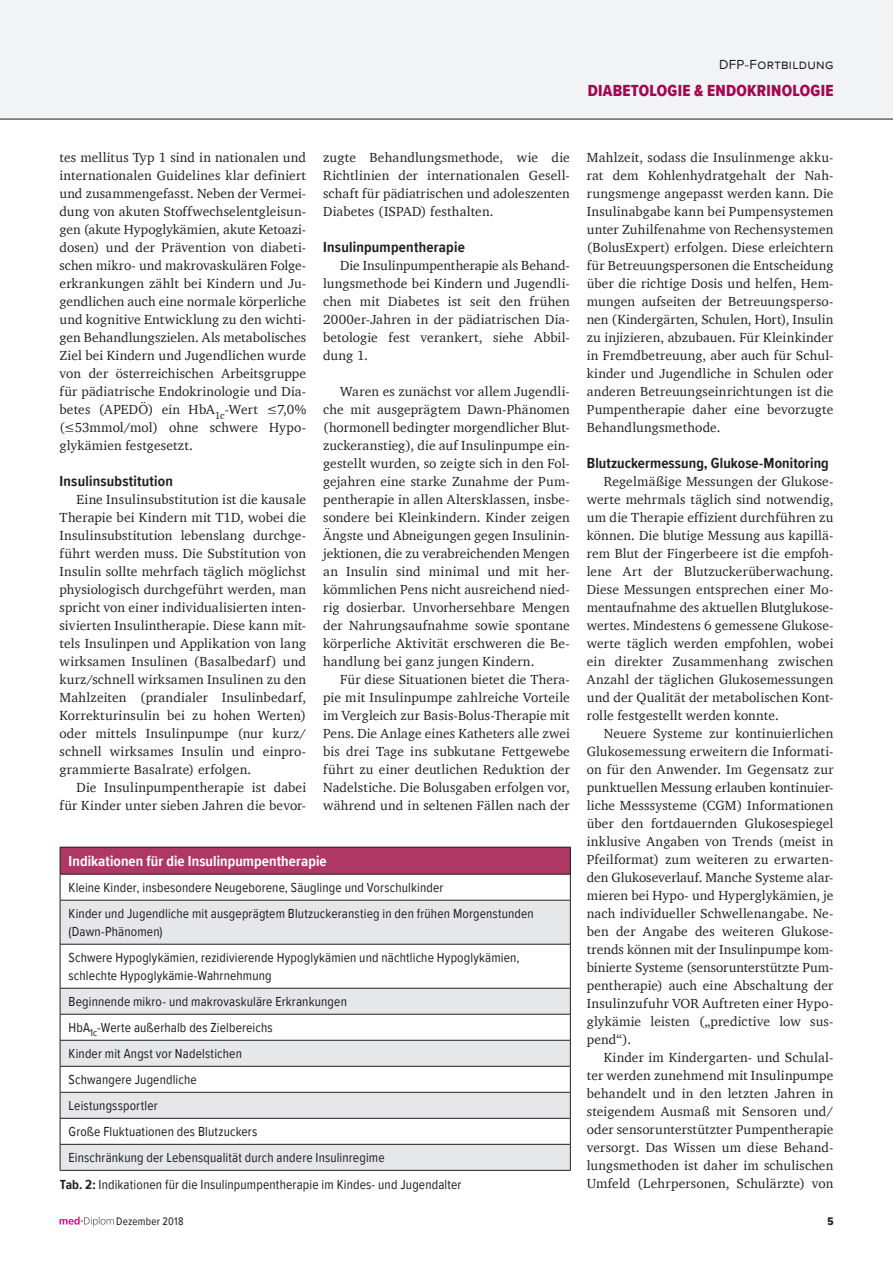
<style>
.page{position:relative;width:893px;height:1263px;background:#fff}
.page>*{position:absolute;margin:0;border:0;box-sizing:border-box;transform-origin:0 0}
.t1{font:16.5px "Proxima Nova Cond Extrabld";letter-spacing:.015em;color:#a20552}
.t2{font:700 15px "Proxima Nova Cond";letter-spacing:.015em;color:#231f20}
.t3{font:700 15px "Proxima Nova Cond";letter-spacing:.005em;color:#fff}
.t4{font:13.5px/18px "Charter";letter-spacing:.01em;color:#231f20;text-align:justify}
.t5{font:13.5px/26px "Proxima Nova Cond";letter-spacing:.01em;color:#231f20}
.t6{font:13.5px "Proxima Nova";letter-spacing:.025em;color:#231f20}
.t7{font:11.25px "Proxima Nova Cond";letter-spacing:.015em;color:#231f20}
.t8{font:11.25px "Proxima Nova Cond Extrabld";color:#231f20}
.s1{font-weight:700}
</style>
<div class="page">
<div style="left:0;top:0;width:893px;height:119px;background:#f2f3f4"></div>
<div style="left:60px;top:847px;width:510px;height:27px;background:#ae3863"></div>
<svg style="left:61px;top:901px;width:509px;height:269px;fill:#e6e7e9"></svg>
<hr style="left:60px;top:847px;width:511px;height:1px;background:#231f20">
<hr style="left:60px;top:874px;width:511px;height:1px;background:#231f20">
<svg style="left:60px;top:847px;width:1px;height:53px"></svg>
<svg style="left:570px;top:847px;width:1px;height:53px"></svg>
<hr style="left:60px;top:900px;width:511px;height:1px;background:#231f20">
<hr style="left:60px;top:900px;width:1px;height:44px;background:#231f20">
<hr style="left:570px;top:900px;width:1px;height:44px;background:#231f20">
<hr style="left:60px;top:944px;width:511px;height:1px;background:#231f20">
<hr style="left:60px;top:944px;width:1px;height:44px;background:#231f20">
<hr style="left:570px;top:944px;width:1px;height:44px;background:#231f20">
<hr style="left:60px;top:988px;width:511px;height:1px;background:#231f20">
<hr style="left:60px;top:1014px;width:511px;height:1px;background:#231f20">
<hr style="left:60px;top:1040px;width:511px;height:1px;background:#231f20">
<hr style="left:60px;top:1066px;width:511px;height:1px;background:#231f20">
<hr style="left:60px;top:1092px;width:511px;height:1px;background:#231f20">
<hr style="left:60px;top:1118px;width:511px;height:1px;background:#231f20">
<hr style="left:60px;top:1144px;width:511px;height:1px;background:#231f20">
<svg style="left:60px;top:988px;width:1px;height:182px"></svg>
<svg style="left:570px;top:988px;width:1px;height:182px"></svg>
<hr style="left:60px;top:1170px;width:511px;height:1px;background:#231f20">
<svg style="left:60px;top:1216px;width:54px;height:11px"></svg>
<hr style="left:0;top:119px;width:893px;height:1px;background:#231f20">
<p class="t6" style="left:719px;top:54px;width:116px">DFP-Fortbildung</p>
<p class="t1" style="left:588px;top:78px;width:247px">DIABETOLOGIE &amp; ENDOKRINOLOGIE</p>
<p class="t4" style="left:587px;top:148px;width:248px">Mahlzeit, sodass die Insulinmenge akku&shy;rat dem Kohlenhydratgehalt der Nah&shy;rungsmenge angepasst werden kann. Die Insulinabgabe kann bei Pumpensystemen unter Zuhilfenahme von Rechensystemen (BolusExpert) erfolgen. Diese erleichtern für Betreuungspersonen die Entscheidung über die richtige Dosis und helfen, Hem&shy;mungen aufseiten der Betreuungsperso&shy;nen (Kindergärten, Schulen, Hort), Insulin zu injizieren, abzubauen. Für Kleinkinder in Fremdbetreuung, aber auch für Schul&shy;kinder und Jugendliche in Schulen oder anderen Betreuungseinrichtungen ist die Pumpentherapie daher eine bevorzugte Behandlungsmethode.</p>
<p class="t2" style="left:587px;top:452px;width:243px">Blutzuckermessung, Glukose-Monitoring</p>
<p class="t4" style="left:587px;top:473px;width:248px;text-indent:17px">Regelmäßige Messungen der Glukose&shy;werte mehrmals täglich sind notwendig, um die Therapie effizient durchführen zu können. Die blutige Messung aus kapillä&shy;rem Blut der Fingerbeere ist die empfoh&shy;lene Art der Blutzuckerüberwachung.<br>Diese Messungen entsprechen einer Mo&shy;mentaufnahme des aktuellen Blutglukose&shy;wertes. Mindestens 6 gemessene Glukose&shy;werte täglich werden empfohlen, wobei ein direkter Zusammenhang zwischen Anzahl der täglichen Glukosemessungen und der Qualität der metabolischen Kont&shy;rolle festgestellt werden konnte.</p>
<p class="t4" style="left:587px;top:725px;width:248px;text-indent:17px">Neuere Systeme zur kontinuierlichen Glukosemessung erweitern die Informati&shy;on für den Anwender. Im Gegensatz zur punktuellen Messung erlauben kontinuier&shy;liche Messsysteme (CGM) Informationen über den fortdauernden Glukosespiegel inklusive Angaben von Trends (meist in Pfeilformat) zum weiteren zu erwarten&shy;den Glukoseverlauf. Manche Systeme alar&shy;mieren bei Hypo- und Hyperglykämien, je nach individueller Schwellenangabe. Ne&shy;ben der Angabe des weiteren Glukose&shy;trends können mit der Insulinpumpe kom&shy;binierte Systeme (sensorunterstützte Pum&shy;pentherapie) auch eine Abschaltung der Insulinzufuhr VOR Auftreten einer Hypo&shy;glykämie leisten („predictive low sus&shy;pend“).</p>
<p class="t4" style="left:587px;top:1048px;width:248px;text-indent:17px">Kinder im Kindergarten- und Schulal&shy;ter werden zunehmend mit Insulinpumpe behandelt und in den letzten Jahren in steigendem Ausmaß mit Sensoren und/ oder sensorunterstützter Pumpentherapie versorgt. Das Wissen um diese Behand&shy;lungsmethoden ist daher im schulischen Umfeld (Lehrpersonen, Schulärzte) von</p>
<p class="t4" style="left:323px;top:149px;width:248px">zugte Behandlungsmethode, wie die Richtlinien der internationalen Gesell&shy;schaft für pädiatrischen und adoleszenten Diabetes (ISPAD) festhalten.</p>
<p class="t2" style="left:323px;top:236px;width:143px">Insulinpumpentherapie</p>
<p class="t4" style="left:323px;top:257px;width:248px;text-indent:17px">Die Insulinpumpentherapie als Behand&shy;lungsmethode bei Kindern und Jugendli&shy;chen mit Diabetes ist seit den frühen 2000er-Jahren in der pädiatrischen Dia&shy;betologie fest verankert, siehe Abbil&shy;dung 1.</p>
<p class="t4" style="left:323px;top:383px;width:248px;text-indent:17px">Waren es zunächst vor allem Jugendli&shy;che mit ausgeprägtem Dawn-Phänomen (hormonell bedingter morgendlicher Blut&shy;zuckeranstieg), die auf Insulinpumpe ein&shy;gestellt wurden, so zeigte sich in den Fol&shy;gejahren eine starke Zunahme der Pum&shy;pentherapie in allen Altersklassen, insbe&shy;sondere bei Kleinkindern. Kinder zeigen Ängste und Abneigungen gegen Insulinin&shy;jektionen, die zu verabreichenden Mengen an Insulin sind minimal und mit her&shy;kömmlichen Pens nicht ausreichend nied&shy;rig dosierbar. Unvorhersehbare Mengen der Nahrungsaufnahme sowie spontane körperliche Aktivität erschweren die Be&shy;handlung bei ganz jungen Kindern.</p>
<p class="t4" style="left:323px;top:671px;width:248px;text-indent:17px">Für diese Situationen bietet die Thera&shy;pie mit Insulinpumpe zahlreiche Vorteile im Vergleich zur Basis-Bolus-Therapie mit Pens. Die Anlage eines Katheters alle zwei bis drei Tage ins subkutane Fettgewebe führt zu einer deutlichen Reduktion der Nadelstiche. Die Bolusgaben erfolgen vor, während und in seltenen Fällen nach der</p>
<p class="t4" style="left:60px;top:149px;width:248px">tes mellitus Typ 1 sind in nationalen und internationalen Guidelines klar definiert und zusammengefasst. Neben der Vermei&shy;dung von akuten Stoffwechselentgleisun&shy;gen (akute Hypoglykämien, akute Ketoazi&shy;dosen) und der Prävention von diabeti&shy;schen mikro- und makrovaskulären Folge&shy;erkrankungen zählt bei Kindern und Ju&shy;gendlichen auch eine normale körperliche und kognitive Entwicklung zu den wichti&shy;gen Behandlungszielen. Als metabolisches Ziel bei Kindern und Jugendlichen wurde von der österreichischen Arbeitsgruppe für pädiatrische Endokrinologie und Dia&shy;betes (APEDÖ) ein HbA<sub>1c</sub>-Wert ≤7,0% (≤53mmol/mol) ohne schwere Hypo&shy;glykämien festgesetzt.</p>
<p class="t2" style="left:60px;top:470px;width:115px">Insulinsubstitution</p>
<p class="t4" style="left:60px;top:491px;width:248px;text-indent:17px">Eine Insulinsubstitution ist die kausale Therapie bei Kindern mit T1D, wobei die Insulinsubstitution lebenslang durchge&shy;führt werden muss. Die Substitution von Insulin sollte mehrfach täglich möglichst physiologisch durchgeführt werden, man spricht von einer individualisierten inten&shy;sivierten Insulintherapie. Diese kann mit&shy;tels Insulinpen und Applikation von lang wirksamen Insulinen (Basalbedarf) und kurz/schnell wirksamen Insulinen zu den Mahlzeiten (prandialer Insulinbedarf, Korrekturinsulin bei zu hohen Werten) oder mittels Insulinpumpe (nur kurz/ schnell wirksames Insulin und einpro&shy;grammierte Basalrate) erfolgen.</p>
<p class="t4" style="left:60px;top:779px;width:248px;text-align:right">Die Insulinpumpentherapie ist dabei für Kinder unter sieben Jahren die bevor-</p>
<p class="t3" style="left:69px;top:850px;width:260px">Indikationen für die Insulinpumpentherapie</p>
<p class="t5" style="left:69px;top:874px;width:467px">Kleine Kinder, insbesondere Neugeborene, Säuglinge und Vorschulkinder<br>Kinder und Jugendliche mit ausgeprägtem Blutzuckeranstieg in den frühen Morgenstunden</p>
<p class="t5" style="left:69px;top:918px;width:453px">(Dawn-Phänomen)<br>Schwere Hypoglykämien, rezidivierende Hypoglykämien und nächtliche Hypoglykämien,</p>
<p class="t5" style="left:69px;top:962px;width:205px">schlechte Hypoglykämie-Wahrnehmung</p>
<p class="t5" style="left:69px;top:988px;width:280px">Beginnende mikro- und makrovaskuläre Erkrankungen</p>
<p class="t5" style="left:69px;top:1014px;width:206px">HbA<sub>1c</sub>-Werte außerhalb des Zielbereichs</p>
<p class="t5" style="left:69px;top:1040px;width:175px">Kinder mit Angst vor Nadelstichen</p>
<p class="t5" style="left:69px;top:1066px;width:130px">Schwangere Jugendliche</p>
<p class="t5" style="left:69px;top:1092px;width:91px">Leistungssportler</p>
<p class="t5" style="left:69px;top:1118px;width:190px">Große Fluktuationen des Blutzuckers</p>
<p class="t5" style="left:69px;top:1144px;width:318px">Einschränkung der Lebensqualität durch andere Insulinregime</p>
<p class="t5" style="left:60px;top:1170px;width:403px"><span class="s1">Tab. 2:</span> Indikationen für die Insulinpumpentherapie im Kindes- und Jugendalter</p>
<p class="t7" style="left:116px;top:1212px;width:69px">Dezember 2018</p>
<p class="t8" style="left:827px;top:1212px;width:8px">5</p>
</div>
